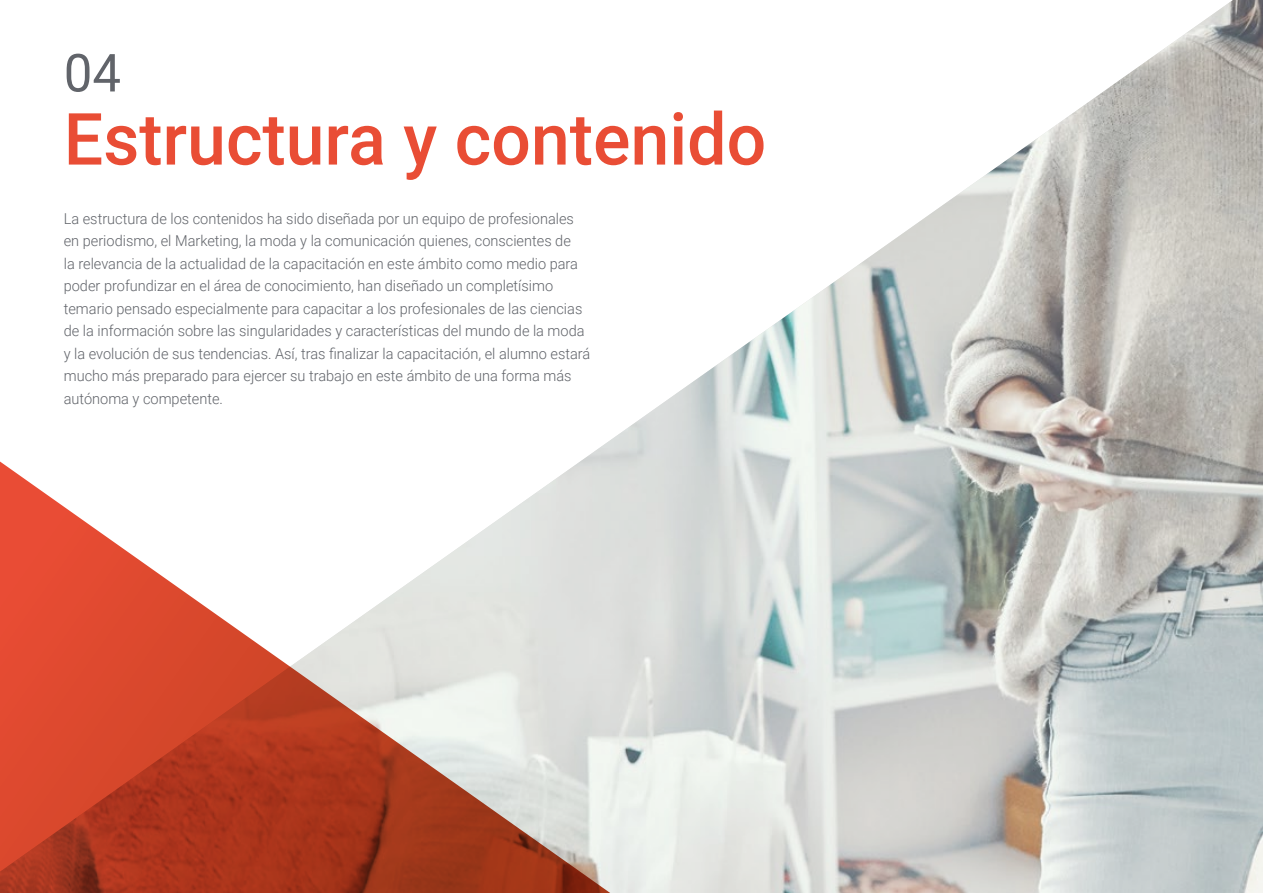
<style>
.page{position:relative;width:1263px;height:893px;background:#fff}
.page>*{position:absolute;margin:0;border:0;box-sizing:border-box;transform-origin:0 0}
.t1{font:500 72px "Roboto";color:#e94d35}
.t2{font:52.5px "Roboto";color:#61646a}
.t3{font:300 15px/22.5px "Roboto";color:#61646a}
</style>
<div class="page">
<img style="left:602px;top:0;width:661px;height:893px">
<svg style="left:0;top:446px;width:640px;height:447px"></svg>
<h2 class="t2" style="left:64px;top:36px;width:59px">04</h2>
<h1 class="t1" style="left:64px;top:89px;width:704px">Estructura y contenido</h1>
<p class="t3" style="left:64px;top:207px;width:528px">La estructura de los contenidos ha sido diseñada por un equipo de profesionales en periodismo, el Marketing, la moda y la comunicación quienes, conscientes de<br>la relevancia de la actualidad de la capacitación en este ámbito como medio para poder profundizar en el área de conocimiento, han diseñado un completísimo temario pensado especialmente para capacitar a los profesionales de las ciencias de la información sobre las singularidades y características del mundo de la moda y la evolución de sus tendencias. Así, tras finalizar la capacitación, el alumno estará mucho más preparado para ejercer su trabajo en este ámbito de una forma más autónoma y competente.</p>
</div>
